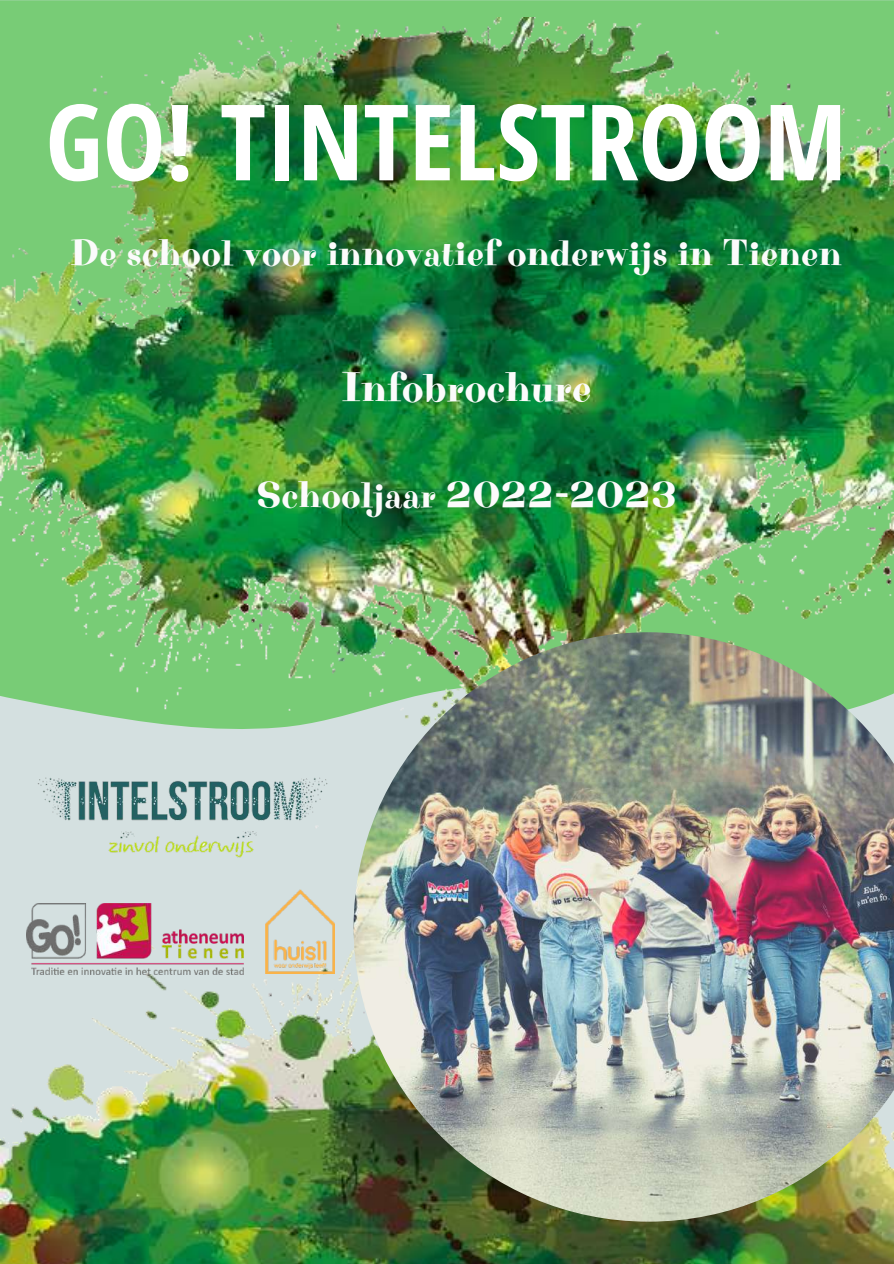
<style>
.page{position:relative;width:894px;height:1264px;background:#fff}
.page>*{position:absolute;margin:0;border:0;box-sizing:border-box;transform-origin:0 0}
.t1{font:700 105.45px "Open Sans Hebrew Condensed";color:#fff}
.t2{font:42px "Purple Purse";color:#fbfbfb}
.t3{font:37.5px "Purple Purse";color:#fbfbfb}
</style>
<div class="page">
<div style="left:0;top:0;width:893px;height:18px;background:#78cc76"></div>
<img style="left:0;top:18px;width:893px;height:1245px">
<img style="left:353px;top:632px;width:540px;height:589px">
<img style="left:26px;top:903px;width:217px;height:71px">
<img style="left:266px;top:889px;width:68px;height:84px">
<img style="left:35px;top:766px;width:296px;height:96px">
<h1 class="t1" style="left:45px;top:68px;width:802px">GO! TINTELSTROOM</h1>
<p class="t3" style="left:70px;top:231px;width:773px">De school voor innovatief onderwijs in Tienen</p>
<p class="t2" style="left:341px;top:362px;width:251px">Infobrochure</p>
<p class="t3" style="left:256px;top:472px;width:422px">Schooljaar 2022-2023</p>
</div>
